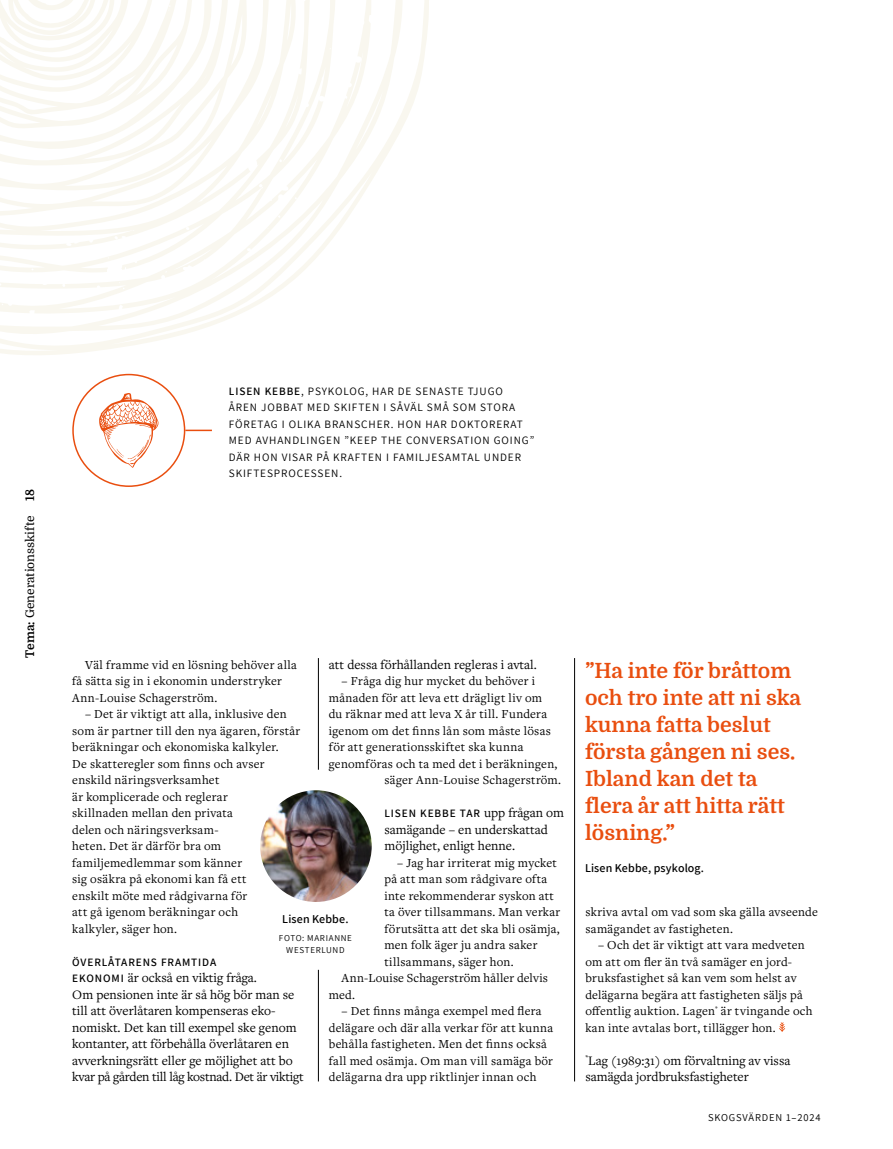
<style>
.page{position:relative;width:893px;height:1149px;background:#fff}
.page>*{position:absolute;margin:0;border:0;box-sizing:border-box;transform-origin:0 0}
.Citat_litet{font:700 21px/27px "Domine";color:#e94e0f}
.Brödtext_Ingång{font:13.5px/16.5px "Freight Text Pro";color:#000}
.Brödtext_indrag{font:12.75px/16.5px "Freight Text Pro";letter-spacing:.025em;color:#000}
.Bildtext{font:600 12px "Assistant";letter-spacing:.01em;color:#000}
.t1{font:12px "Domine";color:#000}
.t2{font:700 12px "Domine";color:#000}
.Brödtext_Ingång-2{font:11.25px/16.5px "Assistant";letter-spacing:.08em;color:#000}
.Brödtext_Ingång-3{font:600 11.25px "Assistant";letter-spacing:.08em;color:#000}
.t3{font:10.5px "Assistant";letter-spacing:.08em;color:#000}
.Bildtext-2{font:9px/12px "Assistant";letter-spacing:.07em;color:#000;text-align:center}
.s1{font-weight:700}
.s2{font-weight:600}
.s3{font-family:"Freight Text Pro";font-weight:400;font-size:13.5px}
.s4{font-family:"Assistant";font-weight:600;font-size:11.25px}
</style>
<div class="page">
<svg style="left:779px;top:1022px;width:6px;height:9px"></svg>
<hr style="left:318px;top:969px;width:1px;height:112px;background:#000">
<img style="left:260px;top:790px;width:112px;height:111px;border-radius:56px">
<hr style="left:574px;top:658px;width:1px;height:423px;background:#000">
<hr style="left:318px;top:658px;width:1px;height:111px;background:#000">
<svg style="left:0;top:0;width:429px;height:355px"></svg>
<svg style="left:0;top:0;width:229px;height:165px"></svg>
<div style="left:72px;top:374px;width:113px;height:113px;border:2px solid #e94e0f;border-radius:50%"></div>
<hr style="left:185px;top:429px;width:27px;height:2px;background:#e94e0f">
<svg style="left:99px;top:393px;width:60px;height:74px"></svg>
<p class="t2" style="left:23px;top:500px;width:13px;rotate:-90deg">18</p>
<p class="t1" style="left:23px;top:657px;width:143px;rotate:-90deg"><span class="s1">Tema:</span> Generationsskifte</p>
<p class="Brödtext_Ingång-2" style="left:229px;top:382px;width:307px"><span class="s2">LISEN KEBBE</span>, PSYKOLOG, HAR DE SENASTE TJUGO<br>ÅREN JOBBAT MED SKIFTEN I SÅVÄL SMÅ SOM STORA FÖRETAG I OLIKA BRANSCHER. HON HAR DOKTORERAT MED AVHANDLINGEN ”KEEP THE CONVERSATION GOING” DÄR HON VISAR PÅ KRAFTEN I FAMILJESAMTAL UNDER SKIFTESPROCESSEN.</p>
<p class="Brödtext_Ingång" style="left:329px;top:655px;width:210px">att dessa förhållanden regleras i avtal.</p>
<p class="Brödtext_indrag" style="left:342px;top:672px;width:195px">– Fråga dig hur mycket du behöver i</p>
<p class="Brödtext_indrag" style="left:329px;top:688px;width:215px">månaden för att leva ett drägligt liv om</p>
<p class="Brödtext_indrag" style="left:329px;top:705px;width:220px">du räknar med att leva X år till. Fundera</p>
<p class="Brödtext_indrag" style="left:329px;top:721px;width:224px">igenom om det finns lån som måste lösas</p>
<p class="Brödtext_indrag" style="left:329px;top:738px;width:196px">för att generationsskiftet ska kunna</p>
<p class="Brödtext_indrag" style="left:329px;top:754px;width:230px">genomföras och ta med det i beräkningen,</p>
<p class="Brödtext_indrag" style="left:384px;top:771px;width:178px">säger Ann-Louise Schagerström.</p>
<p class="Brödtext_Ingång-3" style="left:384px;top:805px;width:181px">LISEN KEBBE TAR <span class="s3">upp frågan om</span></p>
<p class="Brödtext_Ingång" style="left:384px;top:820px;width:165px">samägande – en underskattad möjlighet, enligt henne.</p>
<p class="Brödtext_indrag" style="left:384px;top:853px;width:177px;text-indent:13px">– Jag har irriterat mig mycket på att man som rådgivare ofta inte rekommenderar syskon att ta över tillsammans. Man verkar förutsätta att det ska bli osämja, men folk äger ju andra saker tillsammans, säger hon.</p>
<p class="Brödtext_indrag" style="left:329px;top:969px;width:221px;text-indent:13px">Ann-Louise Schagerström håller delvis med.</p>
<p class="Brödtext_indrag" style="left:329px;top:1002px;width:226px;text-indent:13px">– Det finns många exempel med flera delägare och där alla verkar för att kunna behålla fastigheten. Men det finns också fall med osämja. Om man vill samäga bör delägarna dra upp riktlinjer innan och</p>
<p class="Brödtext_indrag" style="left:72px;top:655px;width:226px;text-indent:13px">Väl framme vid en lösning behöver alla få sätta sig in i ekonomin understryker<br>Ann-Louise Schagerström.</p>
<p class="Brödtext_indrag" style="left:72px;top:705px;width:230px;text-indent:13px">– Det är viktigt att alla, inklusive den som är partner till den nya ägaren, förstår beräkningar och ekonomiska kalkyler.<br>De skatteregler som finns och avser enskild näringsverksamhet<br>är komplicerade och reglerar<br>skillnaden mellan den privata<br>delen och näringsverksam-<br>heten. Det är därför bra om familjemedlemmar som känner<br>sig osäkra på ekonomi kan få ett<br>enskilt möte med rådgivarna för<br>att gå igenom beräkningar och<br>kalkyler, säger hon.</p>
<p class="Brödtext_Ingång-3" style="left:72px;top:954px;width:145px">ÖVERLÅTARENS FRAMTIDA</p>
<p class="Brödtext_Ingång" style="left:72px;top:968px;width:233px"><span class="s4">EKONOMI</span> är också en viktig fråga.<br>Om pensionen inte är så hög bör man se till att överlåtaren kompenseras eko&shy;nomiskt. Det kan till exempel ske genom kontanter, att förbehålla överlåtaren en avverkningsrätt eller ge möjlighet att bo kvar på gården till låg kostnad. Det är viktigt</p>
<p class="Bildtext" style="left:282px;top:910px;width:68px">Lisen Kebbe.</p>
<p class="Bildtext-2" style="left:279px;top:931px;width:74px">FOTO: MARIANNE<br>WESTERLUND</p>
<p class="Citat_litet" style="left:585px;top:657px;width:218px">”Ha inte för bråttom och tro inte att ni ska kunna fatta beslut första gången ni ses.<br>Ibland kan det ta flera år att hitta rätt lösning.”</p>
<p class="Bildtext" style="left:585px;top:859px;width:121px">Lisen Kebbe, psykolog.</p>
<p class="Brödtext_indrag" style="left:585px;top:903px;width:234px">skriva avtal om vad som ska gälla avseende samägandet av fastigheten.</p>
<p class="Brödtext_indrag" style="left:585px;top:936px;width:229px;text-indent:13px">– Och det är viktigt att vara medveten om att om fler än två samäger en jord&shy;bruksfastighet så kan vem som helst av delägarna begära att fastigheten säljs på offentlig auktion. Lagen<sup>*</sup> är tvingande och kan inte avtalas bort, tillägger hon.</p>
<p class="Brödtext_Ingång" style="left:585px;top:1051px;width:207px"><sup>*</sup>Lag (1989:31) om förvaltning av vissa samägda jordbruksfastigheter</p>
<p class="t3" style="left:708px;top:1109px;width:114px">SKOGSVÄRDEN 1–2024</p>
</div>
